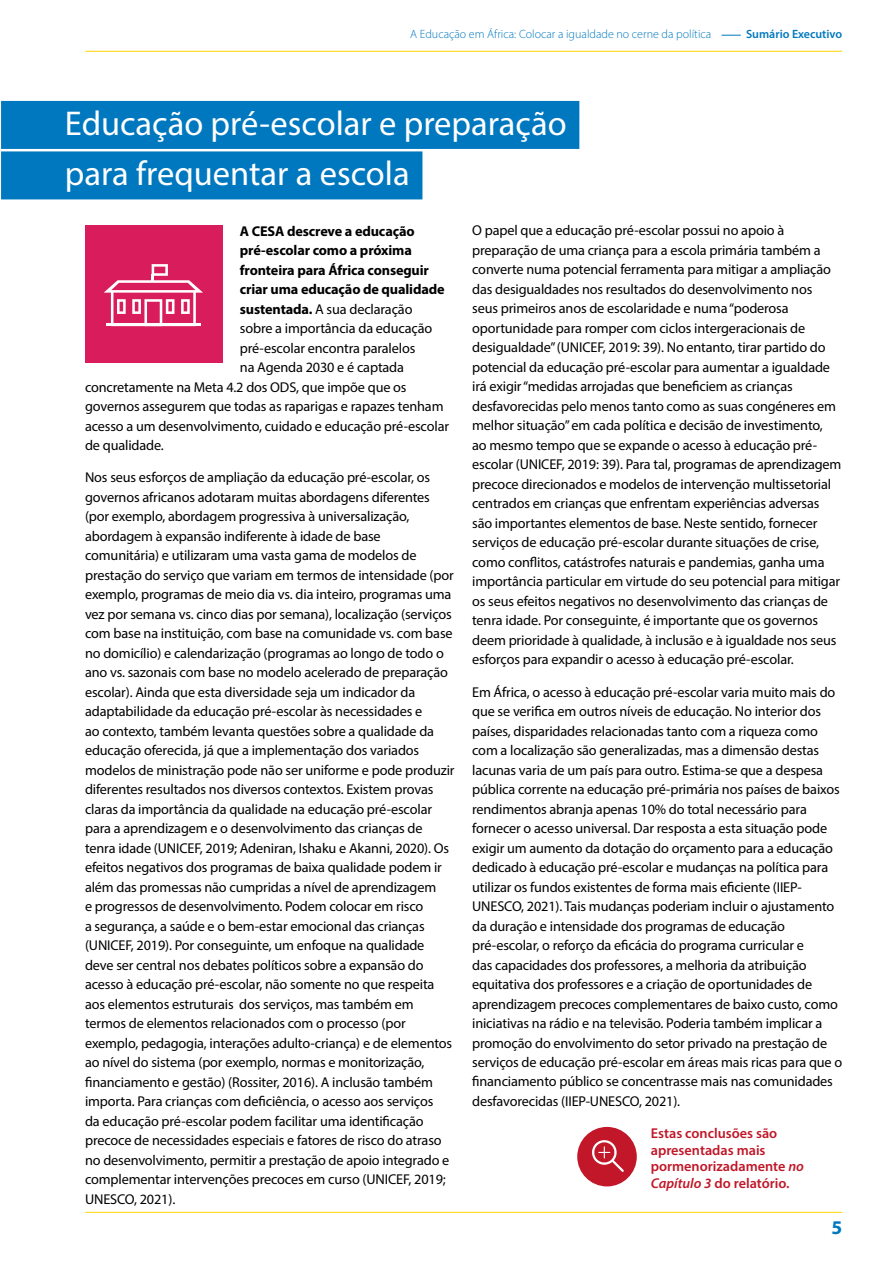
<style>
.page{position:relative;width:893px;height:1263px;background:#fff}
.page>*{position:absolute;margin:0;border:0;box-sizing:border-box;transform-origin:0 0}
.t1{font:34.5px/50.6px "Myriad Pro";color:#fff}
.t2{font:700 19.5px "Myriad Pro";color:#0078bf}
.t3{font:14.25px/19.5px "Myriad Pro";letter-spacing:-.01em;color:#000}
.t4{font:700 14.25px "Myriad Pro";letter-spacing:-.01em;color:#000}
.t5{font:600 14.25px/16.5px "Myriad Pro";color:#c11728}
.t6{font:300 12px "Myriad Pro";color:#0078bf}
.t7{font:600 12px "Myriad Pro";color:#0078bf}
.s1{font-weight:700}
.s2{font-style:italic}
</style>
<div class="page">
<hr style="left:85px;top:1212px;width:757px;height:1px;background:#ffd500">
<svg style="left:722px;top:35px;width:19px;height:1px"></svg>
<hr style="left:85px;top:51px;width:757px;height:1px;background:#ffd500">
<div style="left:1px;top:101px;width:578px;height:48px;background:#0078bf"></div>
<div style="left:1px;top:151px;width:421px;height:48px;background:#0078bf"></div>
<div style="left:577px;top:1127px;width:60px;height:59px;background:#c11728;border-radius:50%"></div>
<svg style="left:592px;top:1140px;width:32px;height:32px"></svg>
<div style="left:85px;top:225px;width:138px;height:138px;background:#d91c5c"></div>
<svg style="left:104px;top:264px;width:99px;height:62px"></svg>
<p class="t6" style="left:410px;top:27px;width:303px">A Educação em África: Colocar a igualdade no cerne da política</p>
<p class="t7" style="left:746px;top:27px;width:98px">Sumário Executivo</p>
<h1 class="t1" style="left:65px;top:98px;width:503px">Educação pré-escolar e preparação para frequentar a escola</h1>
<p class="t4" style="left:240px;top:222px;width:176px">A CESA descreve a educação</p>
<p class="t4" style="left:240px;top:241px;width:173px">pré-escolar como a próxima</p>
<p class="t4" style="left:240px;top:261px;width:191px">fronteira para África conseguir</p>
<p class="t4" style="left:240px;top:280px;width:206px">criar uma educação de qualidade</p>
<p class="t3" style="left:240px;top:299px;width:174px"><span class="s1">sustentada.</span> A sua declaração</p>
<p class="t3" style="left:240px;top:318px;width:194px">sobre a importância da educação</p>
<p class="t3" style="left:240px;top:338px;width:177px">pré-escolar encontra paralelos</p>
<p class="t3" style="left:240px;top:357px;width:166px">na Agenda 2030 e é captada</p>
<p class="t3" style="left:85px;top:377px;width:323px">concretamente na Meta 4.2 dos ODS, que impõe que os</p>
<p class="t3" style="left:85px;top:396px;width:360px">governos assegurem que todas as raparigas e rapazes tenham</p>
<p class="t3" style="left:85px;top:416px;width:366px">acesso a um desenvolvimento, cuidado e educação pré-escolar</p>
<p class="t3" style="left:85px;top:435px;width:80px">de qualidade.</p>
<p class="t3" style="left:85px;top:468px;width:371px">Nos seus esforços de ampliação da educação pré-escolar, os governos africanos adotaram muitas abordagens diferentes (por exemplo, abordagem progressiva à universalização, abordagem à expansão indiferente à idade de base comunitária) e utilizaram uma vasta gama de modelos de prestação do serviço que variam em termos de intensidade (por exemplo, programas de meio dia vs. dia inteiro, programas uma vez por semana vs. cinco dias por semana), localização (serviços com base na instituição, com base na comunidade vs. com base no domicílio) e calendarização (programas ao longo de todo o ano vs. sazonais com base no modelo acelerado de preparação escolar). Ainda que esta diversidade seja um indicador da adaptabilidade da educação pré-escolar às necessidades e<br>ao contexto, também levanta questões sobre a qualidade da educação oferecida, já que a implementação dos variados modelos de ministração pode não ser uniforme e pode produzir diferentes resultados nos diversos contextos. Existem provas claras da importância da qualidade na educação pré-escolar para a aprendizagem e o desenvolvimento das crianças de tenra idade (UNICEF, 2019; Adeniran, Ishaku e Akanni, 2020). Os efeitos negativos dos programas de baixa qualidade podem ir além das promessas não cumpridas a nível de aprendizagem<br>e progressos de desenvolvimento. Podem colocar em risco<br>a segurança, a saúde e o bem-estar emocional das crianças (UNICEF, 2019). Por conseguinte, um enfoque na qualidade deve ser central nos debates políticos sobre a expansão do acesso à educação pré-escolar, não somente no que respeita aos elementos estruturais dos serviços, mas também em termos de elementos relacionados com o processo (por exemplo, pedagogia, interações adulto-criança) e de elementos ao nível do sistema (por exemplo, normas e monitorização, financiamento e gestão) (Rossiter, 2016). A inclusão também importa. Para crianças com deficiência, o acesso aos serviços<br>da educação pré-escolar podem facilitar uma identificação precoce de necessidades especiais e fatores de risco do atraso no desenvolvimento, permitir a prestação de apoio integrado e complementar intervenções precoces em curso (UNICEF, 2019; UNESCO, 2021).</p>
<p class="t3" style="left:472px;top:221px;width:371px">O papel que a educação pré-escolar possui no apoio à preparação de uma criança para a escola primária também a converte numa potencial ferramenta para mitigar a ampliação das desigualdades nos resultados do desenvolvimento nos seus primeiros anos de escolaridade e numa “poderosa oportunidade para romper com ciclos intergeracionais de desigualdade” (UNICEF, 2019: 39). No entanto, tirar partido do potencial da educação pré-escolar para aumentar a igualdade irá exigir “medidas arrojadas que beneficiem as crianças desfavorecidas pelo menos tanto como as suas congéneres em melhor situação” em cada política e decisão de investimento,<br>ao mesmo tempo que se expande o acesso à educação pré&shy;escolar (UNICEF, 2019: 39). Para tal, programas de aprendizagem precoce direcionados e modelos de intervenção multissetorial centrados em crianças que enfrentam experiências adversas são importantes elementos de base. Neste sentido, fornecer serviços de educação pré-escolar durante situações de crise, como conflitos, catástrofes naturais e pandemias, ganha uma importância particular em virtude do seu potencial para mitigar os seus efeitos negativos no desenvolvimento das crianças de tenra idade. Por conseguinte, é importante que os governos deem prioridade à qualidade, à inclusão e à igualdade nos seus esforços para expandir o acesso à educação pré-escolar.</p>
<p class="t3" style="left:472px;top:682px;width:372px">Em África, o acesso à educação pré-escolar varia muito mais do que se verifica em outros níveis de educação. No interior dos países, disparidades relacionadas tanto com a riqueza como com a localização são generalizadas, mas a dimensão destas lacunas varia de um país para outro. Estima-se que a despesa pública corrente na educação pré-primária nos países de baixos rendimentos abranja apenas 10% do total necessário para fornecer o acesso universal. Dar resposta a esta situação pode exigir um aumento da dotação do orçamento para a educação dedicado à educação pré-escolar e mudanças na política para utilizar os fundos existentes de forma mais eficiente (IIEP-UNESCO, 2021). Tais mudanças poderiam incluir o ajustamento da duração e intensidade dos programas de educação pré-escolar, o reforço da eficácia do programa curricular e<br>das capacidades dos professores, a melhoria da atribuição equitativa dos professores e a criação de oportunidades de aprendizagem precoces complementares de baixo custo, como iniciativas na rádio e na televisão. Poderia também implicar a promoção do envolvimento do setor privado na prestação de serviços de educação pré-escolar em áreas mais ricas para que o financiamento público se concentrasse mais nas comunidades desfavorecidas (IIEP-UNESCO, 2021).</p>
<p class="t5" style="left:651px;top:1125px;width:155px">Estas conclusões são apresentadas mais pormenorizadamente <span class="s2">no<br>Capítulo 3</span> do relatório.</p>
<h2 class="t2" style="left:831px;top:1215px;width:12px">5</h2>
</div>
